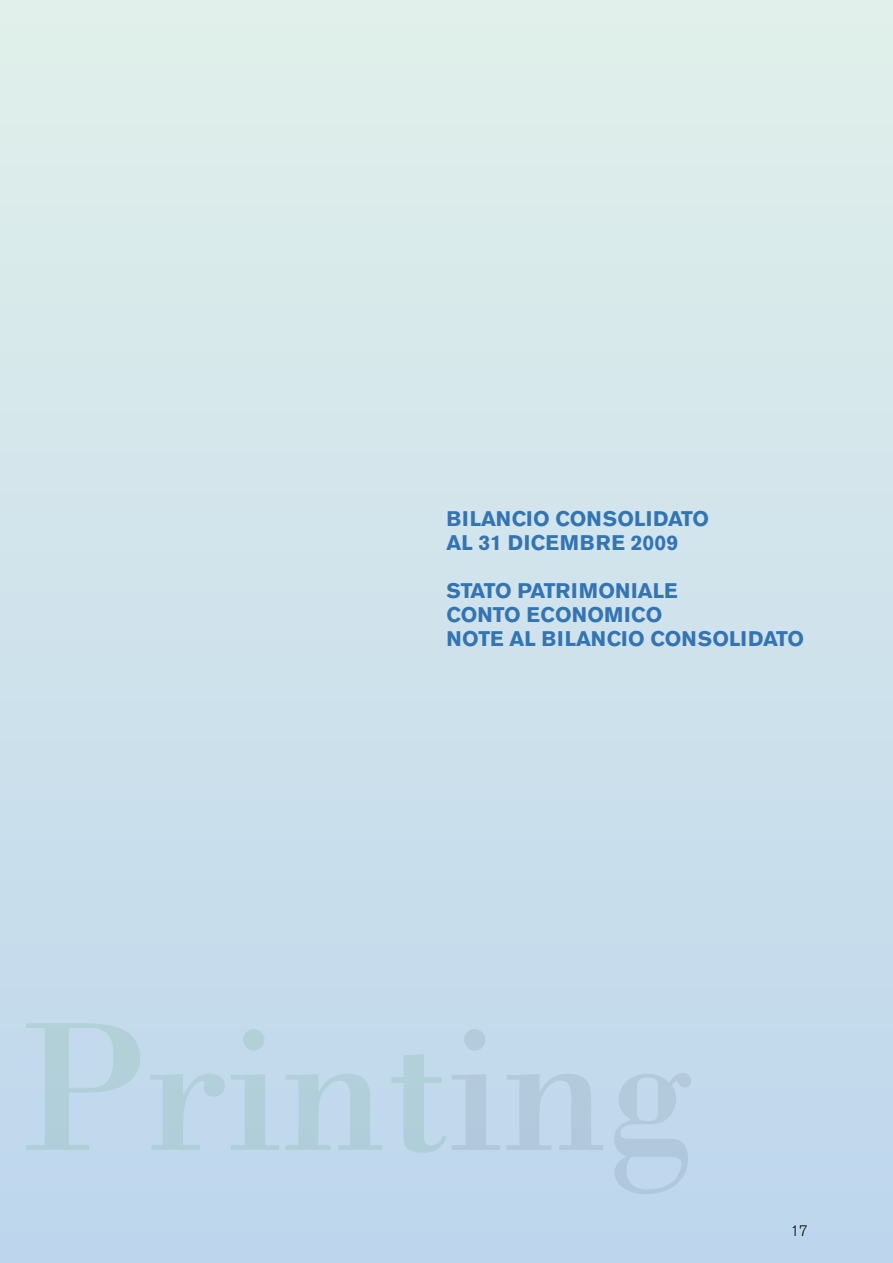
<style>
.page{position:relative;width:893px;height:1263px;background:#fff}
.page>*{position:absolute;margin:0;border:0;box-sizing:border-box;transform-origin:0 0}
.t1{font:700 21px/24px "Akzidenz Grotesk BE";color:#3374b5}
.t2{font:700 21px/24px "Akzidenz Grotesk BE";letter-spacing:.02em;color:#3374b5}
.t3{font:300 15px "Akzidenz Grotesk BE";color:#000}
</style>
<div class="page">
<div style="left:0;top:0;width:893px;height:1263px;background:linear-gradient(to bottom,#e1f0ea,#bed6ed)"></div>
<p class="t2" style="left:446px;top:507px;width:250px">BILANCIO CONSOLIDATO<br>AL 31 DICEM BRE 2009</p>
<p class="t1" style="left:446px;top:579px;width:345px">STATO PATRIMO NIALE<br>CONTO ECONOM ICO<br>NOTE AL BILANCIO CONSOLIDATO</p>
<p class="t3" style="left:790px;top:1222px;width:19px">17</p>
</div>
